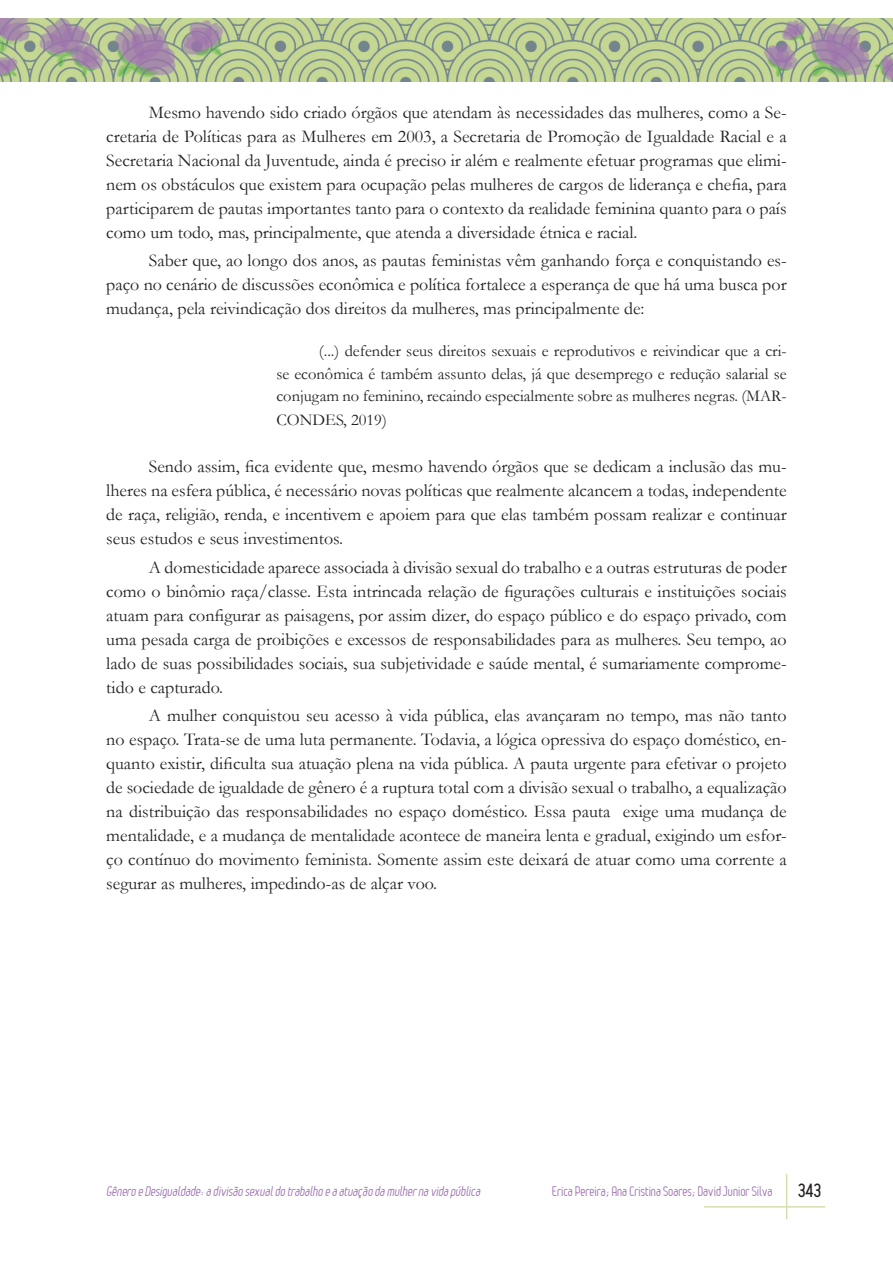
<style>
.page{position:relative;width:893px;height:1263px;background:#fff}
.page>*{position:absolute;margin:0;border:0;box-sizing:border-box;transform-origin:0 0}
.Texto{font:18px/24px "Garamond";color:#231f20;text-align:justify}
.t1{font:700 18px "Leger";color:#231f20}
.Citação{font:16.5px/22.5px "Garamond";color:#231f20;text-align:justify}
.t2{font:italic 13.5px "Leger";color:#9f73af}
.t3{font:13.5px "Leger";color:#9f73af}
</style>
<div class="page">
<hr style="left:786px;top:1174px;width:1px;height:45px;background:#d2e0ac">
<hr style="left:704px;top:1206px;width:121px;height:1px;background:#d2e0ac">
<img style="left:0;top:18px;width:893px;height:64px">
<p class="Texto" style="left:106px;top:100px;width:682px;text-indent:43px">Mesmo havendo sido criado órgãos que atendam às necessidades das mulheres, como a Se&shy;cretaria de Políticas para as Mulheres em 2003, a Secretaria de Promoção de Igualdade Racial e a Secretaria Nacional da Juventude, ainda é preciso ir além e realmente efetuar programas que elimi&shy;nem os obstáculos que existem para ocupação pelas mulheres de cargos de liderança e chefia, para participarem de pautas importantes tanto para o contexto da realidade feminina quanto para o país como um todo, mas, principalmente, que atenda a diversidade étnica e racial.</p>
<p class="Texto" style="left:106px;top:248px;width:682px;text-indent:43px">Saber que, ao longo dos anos, as pautas feministas vêm ganhando força e conquistando es&shy;paço no cenário de discussões econômica e política fortalece a esperança de que há uma busca por mudança, pela reivindicação dos direitos da mulheres, mas principalmente de:</p>
<p class="Citação" style="left:276px;top:339px;width:512px;text-indent:43px">(...) defender seus direitos sexuais e reprodutivos e reivindicar que a cri&shy;se econômica é também assunto delas, já que desemprego e redução salarial se conjugam no feminino, recaindo especialmente sobre as mulheres negras. (MAR-</p>
<p class="Citação" style="left:276px;top:408px;width:112px">CONDES, 2019)</p>
<p class="Texto" style="left:106px;top:454px;width:682px;text-indent:43px">Sendo assim, fica evidente que, mesmo havendo órgãos que se dedicam a inclusão das mu&shy;lheres na esfera pública, é necessário novas políticas que realmente alcancem a todas, independente de raça, religião, renda, e incentivem e apoiem para que elas também possam realizar e continuar seus estudos e seus investimentos.</p>
<p class="Texto" style="left:106px;top:554px;width:682px;text-indent:43px">A domesticidade aparece associada à divisão sexual do trabalho e a outras estruturas de poder como o binômio raça/classe. Esta intrincada relação de figurações culturais e instituições sociais atuam para configurar as paisagens, por assim dizer, do espaço público e do espaço privado, com uma pesada carga de proibições e excessos de responsabilidades para as mulheres. Seu tempo, ao lado de suas possibilidades sociais, sua subjetividade e saúde mental, é sumariamente comprome&shy;tido e capturado.</p>
<p class="Texto" style="left:106px;top:703px;width:682px;text-indent:43px">A mulher conquistou seu acesso à vida pública, elas avançaram no tempo, mas não tanto no espaço. Trata-se de uma luta permanente. Todavia, a lógica opressiva do espaço doméstico, en&shy;quanto existir, dificulta sua atuação plena na vida pública. A pauta urgente para efetivar o projeto de sociedade de igualdade de gênero é a ruptura total com a divisão sexual o trabalho, a equalização na distribuição das responsabilidades no espaço doméstico. Essa pauta exige uma mudança de mentalidade, e a mudança de mentalidade acontece de maneira lenta e gradual, exigindo um esfor&shy;ço contínuo do movimento feminista. Somente assim este deixará de atuar como uma corrente a segurar as mulheres, impedindo-as de alçar voo.</p>
<p class="t2" style="left:106px;top:1183px;width:378px">Gênero eDesigualdade:adivisão sexualdo trabalho eaatuação damulhernavidapública</p>
<p class="t3" style="left:552px;top:1183px;width:222px">Erica Pereira; Ana Cristina Soares; David Junior Silva</p>
<p class="t1" style="left:798px;top:1180px;width:25px">343</p>
</div>
